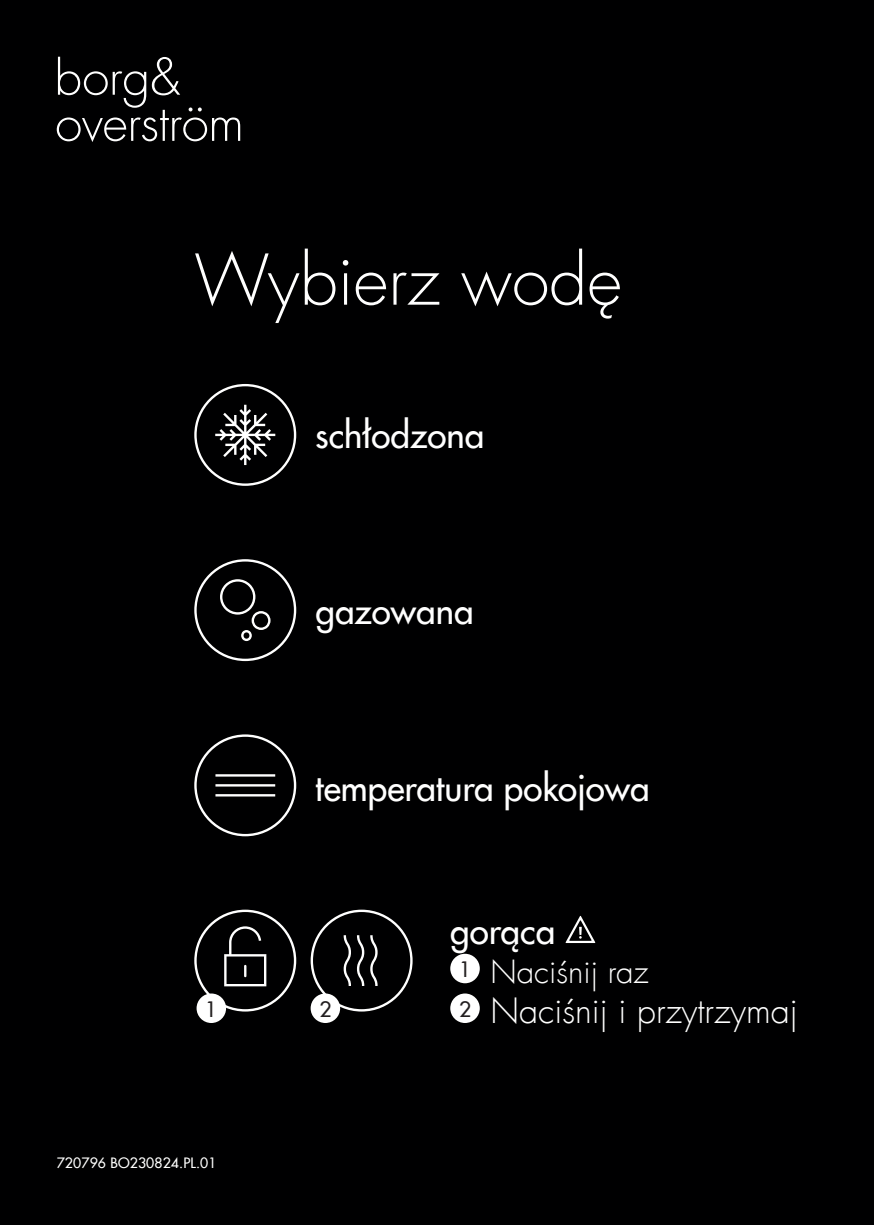
<style>
.page{position:relative;width:874px;height:1225px;background:#fff}
.page>*{position:absolute;margin:0;border:0;box-sizing:border-box;transform-origin:0 0}
.t1{font:300 68px "Futura Com";color:#fff}
.NOTATIONS{font:500 35px "Futura Com";color:#fff}
.NOTATIONS-2{font:300 34px "Futura Com";color:#fff}
.NOTATIONS-3{font:300 31.2px "Futura Com";color:#fff}
.t2{font:500 20.8px "Futura Com";color:#231f20}
.t3{font:500 14px "Futura Com";letter-spacing:.01em;color:#fff}
</style>
<div class="page">
<div style="left:0;top:0;width:873px;height:1225px;background:#000001"></div>
<svg style="left:194px;top:734px;width:102px;height:102px"></svg>
<svg style="left:194px;top:384px;width:102px;height:102px"></svg>
<svg style="left:194px;top:559px;width:102px;height:102px"></svg>
<svg style="left:310px;top:909px;width:102px;height:102px"></svg>
<svg style="left:194px;top:909px;width:102px;height:102px"></svg>
<div style="left:196px;top:993px;width:30px;height:30px;background:#fff;border-radius:50%"></div>
<div style="left:310px;top:993px;width:30px;height:30px;background:#fff;border-radius:50%"></div>
<svg style="left:565px;top:915px;width:30px;height:28px"></svg>
<div style="left:450px;top:953px;width:29px;height:30px;background:#fff;border-radius:50%"></div>
<div style="left:450px;top:993px;width:29px;height:30px;background:#fff;border-radius:50%"></div>
<svg style="left:57px;top:57px;width:183px;height:85px"></svg>
<p class="t1" style="left:194px;top:235px;width:429px">Wybierz wodę</p>
<p class="NOTATIONS" style="left:315px;top:409px;width:170px">schłodzona</p>
<p class="NOTATIONS" style="left:315px;top:584px;width:159px">gazowana</p>
<p class="NOTATIONS" style="left:315px;top:762px;width:336px">temperatura pokojowa</p>
<p class="t2" style="left:205px;top:993px;width:14px">1</p>
<p class="t2" style="left:319px;top:993px;width:14px">2</p>
<p class="t3" style="left:57px;top:1152px;width:161px">720796 BO230824.PL.01</p>
<p class="NOTATIONS" style="left:450px;top:904px;width:106px">gorąca</p>
<p class="t2" style="left:459px;top:954px;width:14px">1</p>
<p class="NOTATIONS-3" style="left:490px;top:951px;width:159px">Naciśnij raz</p>
<p class="t2" style="left:459px;top:993px;width:14px">2</p>
<p class="NOTATIONS-2" style="left:490px;top:988px;width:309px">Naciśnij i przytrzymaj</p>
</div>
